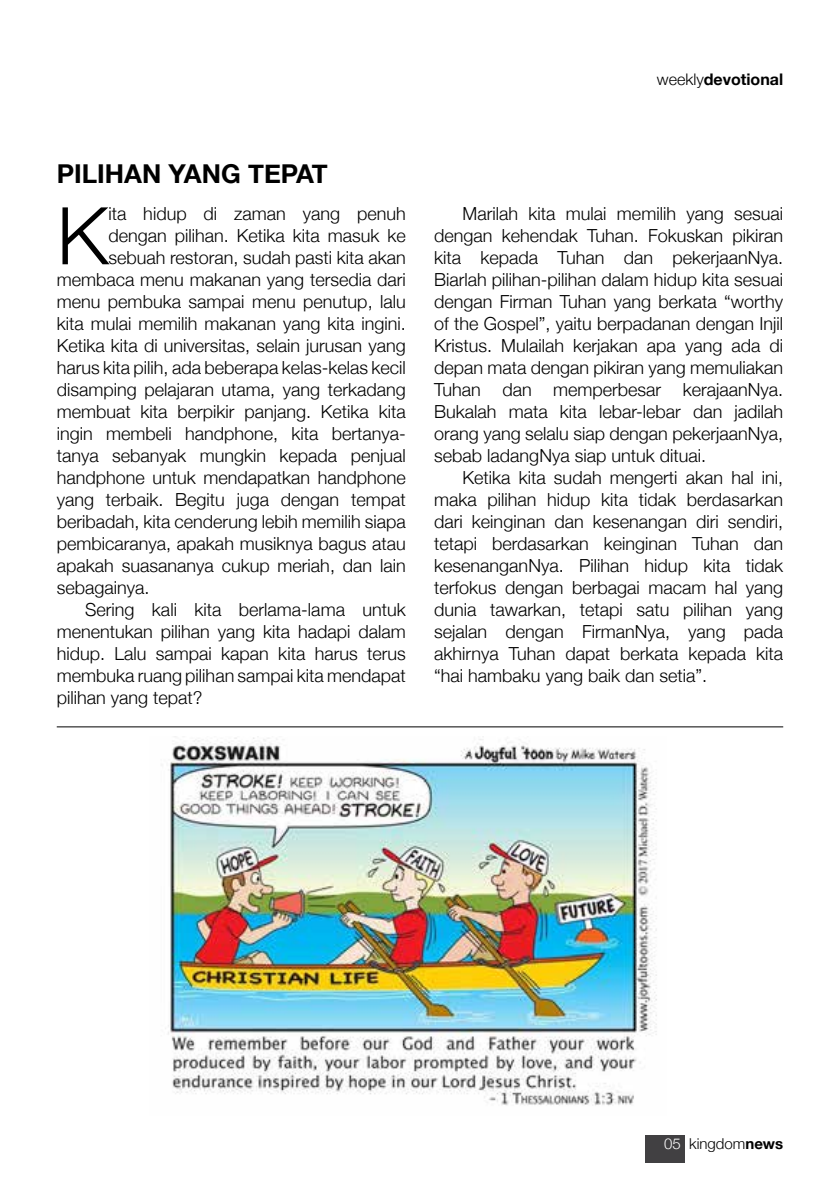
<style>
.page{position:relative;width:840px;height:1191px;background:#fff}
.page>*{position:absolute;margin:0;border:0;box-sizing:border-box;transform-origin:0 0}
.t1{font:300 79.6px "Helvetica Neue";color:#000}
.t2{font:700 26px "Helvetica Neue";color:#000}
.t3{font:300 18px/22px "Helvetica Neue";color:#000;text-align:justify}
.t4{font:700 16px "Helvetica Neue";color:#000}
.t5{font:300 15px "Helvetica Neue";color:#000}
.s1{font-weight:300}
.s2{color:#fff}
.s3{font-weight:700}
</style>
<div class="page">
<div style="left:644px;top:1135px;width:40px;height:27px;background:#414042"></div>
<hr style="left:57px;top:726px;width:725px;height:1px;background:#000">
<img style="left:165px;top:736px;width:492px;height:370px">
<p class="t4" style="left:656px;top:67px;width:128px"><span class="s1">weekly</span>devotional</p>
<h2 class="t2" style="left:57px;top:153px;width:130px">PILIHAN YAN</h2>
<h2 class="t2" style="left:221px;top:153px;width:108px">G TEPAT</h2>
<h1 class="t1" style="left:57px;top:172px;width:53px">K</h1>
<p class="t3" style="left:108px;top:201px;width:299px">ita hidup di zaman yang penuh</p>
<p class="t3" style="left:108px;top:223px;width:299px">dengan pilihan. Ketika kita masuk ke</p>
<p class="t3" style="left:108px;top:245px;width:299px">sebuah restoran, sudah pasti kita akan</p>
<p class="t3" style="left:57px;top:267px;width:350px">membaca menu makanan yang tersedia dari</p>
<p class="t3" style="left:57px;top:289px;width:350px">menu pembuka sampai menu penutup, lalu</p>
<p class="t3" style="left:57px;top:311px;width:350px">kita mulai memilih makanan yang kita ingini.</p>
<p class="t3" style="left:57px;top:333px;width:350px">Ketika kita di universitas, selain jurusan yang</p>
<p class="t3" style="left:57px;top:355px;width:350px">harus kita pilih, ada beberapa kelas-kelas kecil</p>
<p class="t3" style="left:57px;top:377px;width:350px">disamping pelajaran utama, yang terkadang</p>
<p class="t3" style="left:57px;top:399px;width:350px">membuat kita berpikir panjang. Ketika kita</p>
<p class="t3" style="left:57px;top:421px;width:350px">ingin membeli handphone, kita bertanya-</p>
<p class="t3" style="left:57px;top:443px;width:350px">tanya sebanyak mungkin kepada penjual</p>
<p class="t3" style="left:57px;top:465px;width:350px">handphone untuk mendapatkan handphone</p>
<p class="t3" style="left:57px;top:487px;width:350px">yang terbaik. Begitu juga dengan tempat</p>
<p class="t3" style="left:57px;top:509px;width:350px">beribadah, kita cenderung lebih memilih siapa</p>
<p class="t3" style="left:57px;top:531px;width:350px">pembicaranya, apakah musiknya bagus atau</p>
<p class="t3" style="left:57px;top:553px;width:350px">apakah suasananya cukup meriah, dan lain</p>
<p class="t3" style="left:57px;top:575px;width:94px">sebagainya.</p>
<p class="t3" style="left:85px;top:597px;width:322px">Sering kali kita berlama-lama untuk</p>
<p class="t3" style="left:57px;top:619px;width:350px">menentukan pilihan yang kita hadapi dalam</p>
<p class="t3" style="left:57px;top:641px;width:350px">hidup. Lalu sampai kapan kita harus terus</p>
<p class="t3" style="left:57px;top:663px;width:350px">membuka ruang pilihan sampai kita mendapat</p>
<p class="t3" style="left:57px;top:685px;width:147px">pilihan yang tepat?</p>
<p class="t3" style="left:434px;top:201px;width:350px;text-indent:28px">Marilah kita mulai memilih yang sesuai dengan kehendak Tuhan. Fokuskan pikiran kita kepada Tuhan dan pekerjaanNya.<br>Biarlah pilihan-pilihan dalam hidup kita sesuai dengan Firman Tuhan yang berkata “worthy of the Gospel”, yaitu berpadanan dengan Injil Kristus. Mulailah kerjakan apa yang ada di depan mata dengan pikiran yang memuliakan Tuhan dan memperbesar kerajaanNya.<br>Bukalah mata kita lebar-lebar dan jadilah orang yang selalu siap dengan pekerjaanNya, sebab ladangNya siap untuk dituai.</p>
<p class="t3" style="left:434px;top:465px;width:350px;text-indent:28px">Ketika kita sudah mengerti akan hal ini, maka pilihan hidup kita tidak berdasarkan dari keinginan dan kesenangan diri sendiri, tetapi berdasarkan keinginan Tuhan dan kesenanganNya. Pilihan hidup kita tidak terfokus dengan berbagai macam hal yang dunia tawarkan, tetapi satu pilihan yang sejalan dengan FirmanNya, yang pada akhirnya Tuhan dapat berkata kepada kita “hai hambaku yang baik dan setia”.</p>
<p class="t5" style="left:663px;top:1131px;width:120px"><span class="s2">05</span> kingdom<span class="s3">news</span></p>
</div>
